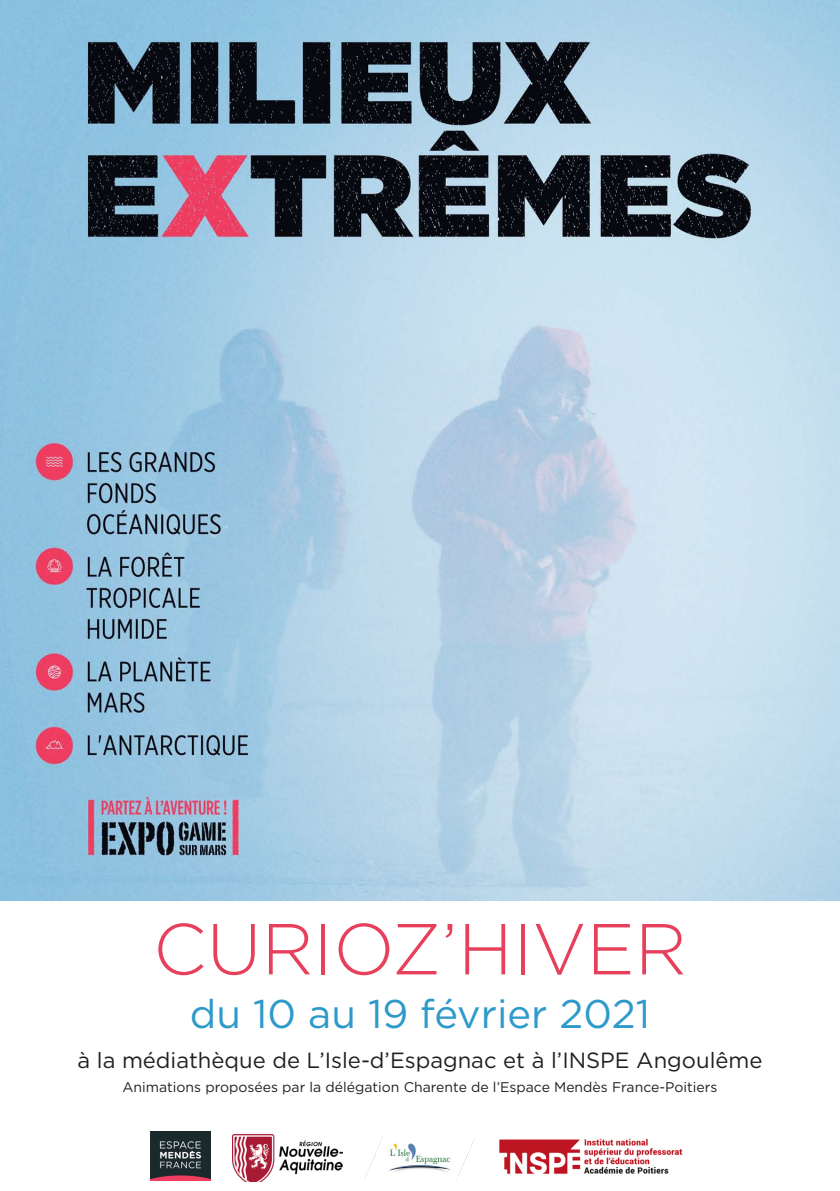
<style>
.page{position:relative;width:840px;height:1191px;background:#fff}
.page>*{position:absolute;margin:0;border:0;box-sizing:border-box;transform-origin:0 0}
.t1{font:300 72px "Gotham";color:#e7405c}
.t2{font:40px "Gotham";color:#2d9aca}
.t3{font:22px "Gotham";color:#231f20}
.t4{font:14px "Gotham";color:#231f20}
</style>
<div class="page">
<img style="left:0;top:0;width:839px;height:900px">
<img style="left:232px;top:1134px;width:110px;height:47px">
<img style="left:364px;top:1134px;width:111px;height:47px">
<img style="left:150px;top:1131px;width:60px;height:49px">
<img style="left:499px;top:1138px;width:184px;height:36px">
<p class="t1" style="left:153px;top:903px;width:535px">CURIOZ’HIVER</p>
<p class="t2" style="left:190px;top:988px;width:461px">du 10 au 19 février 2021</p>
<p class="t3" style="left:77px;top:1046px;width:686px">à la médiathèque de L’Isle-d’Espagnac et à l’INSPE Angoulême</p>
<p class="t4" style="left:122px;top:1078px;width:596px">Animations proposées par la délégation Charente de l’Espace Mendès France-Poitiers</p>
</div>
